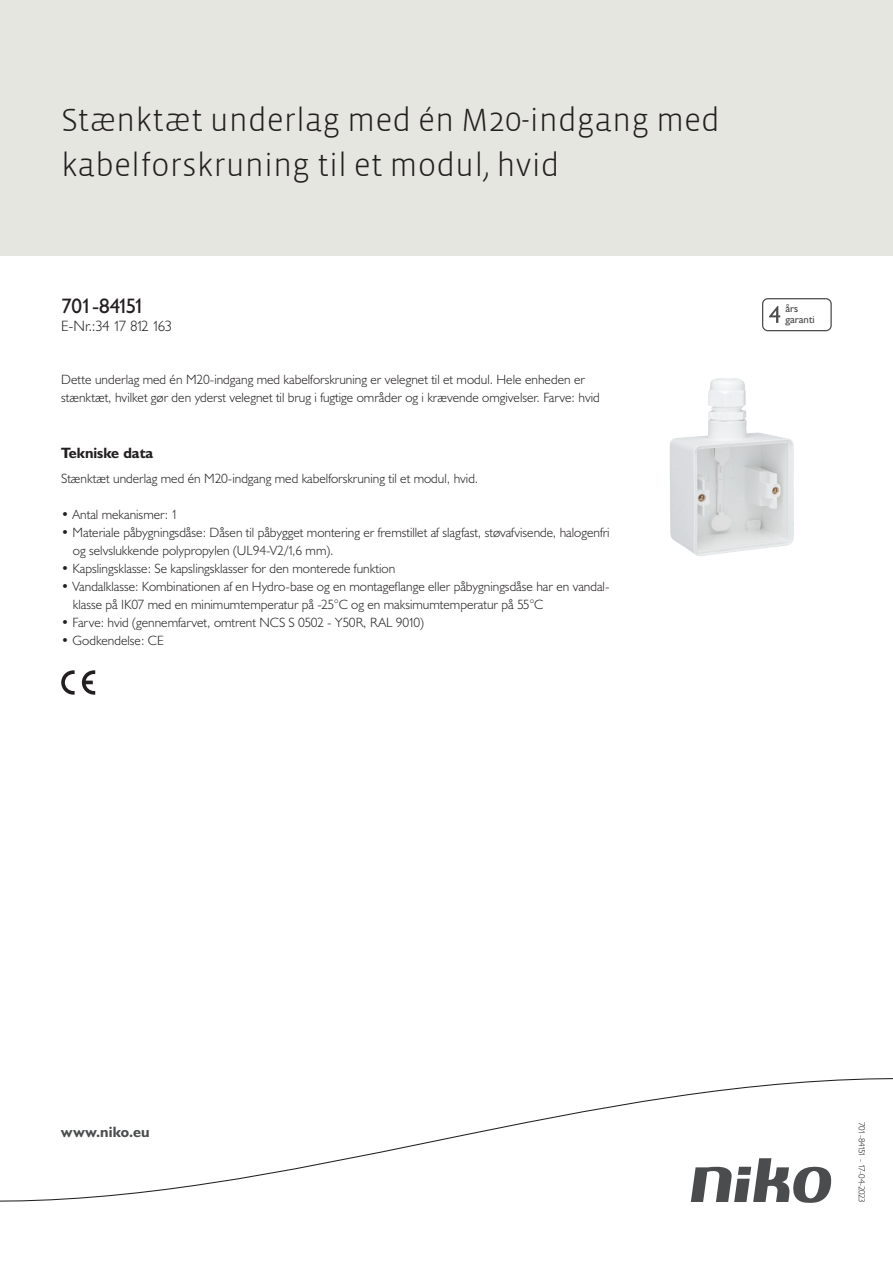
<style>
.page{position:relative;width:893px;height:1263px;background:#fff}
.page>*{position:absolute;margin:0;border:0;box-sizing:border-box;transform-origin:0 0}
.Title_datasheets{font:300 33px/45px "Vista Sans";color:#231f20}
.Article_number{font:21px "Humanist 521 BT";letter-spacing:-.07em;color:#231f20}
.ENumber{font:300 15px "Humanist 521 BT";letter-spacing:-.08em;color:#231f20}
.Titles_parts{font:700 15px "Humanist 521 BT";color:#231f20}
.titel_afbeelding{font:700 15px "Humanist 521 BT";letter-spacing:.005em;color:#4b4c4d}
.USP_Bullets{font:300 13.5px/18px "Humanist 521 BT";color:#231f20}
.Platte_tekst_CAB{font:300 13.5px/18px "Humanist 521 BT";color:#231f20}
.t1{font:10.8px/10.8px "Humanist 521 BT";color:#4b4c4d}
.Revision{font:300 9px "Humanist 521 BT";letter-spacing:-.05em;color:#231f20}
</style>
<div class="page">
<div style="left:0;top:0;width:893px;height:255px;background:#e6e6e0"></div>
<svg style="left:82px;top:670px;width:13px;height:25px"></svg>
<svg style="left:61px;top:670px;width:14px;height:25px"></svg>
<svg style="left:762px;top:298px;width:70px;height:33px"></svg>
<svg style="left:0;top:1078px;width:893px;height:125px"></svg>
<img style="left:669px;top:378px;width:125px;height:178px">
<p class="Title_datasheets" style="left:61px;top:98px;width:660px">Stænktæt underlag med én M20-indgang med kabelforskruning til et modul, hvid</p>
<p class="Article_number" style="left:61px;top:293px;width:85px">701-84151</p>
<p class="ENumber" style="left:61px;top:316px;width:113px">E-Nr.:34 17 812 163</p>
<p class="Platte_tekst_CAB" style="left:61px;top:370px;width:540px">Dette underlag med én M20-indgang med kabelforskruning er velegnet til et modul. Hele enheden er stænktæt, hvilket gør den yderst velegnet til brug i fugtige områder og i krævende omgivelser. Farve: hvid</p>
<p class="Titles_parts" style="left:61px;top:444px;width:94px">Tekniske data</p>
<p class="Platte_tekst_CAB" style="left:61px;top:469px;width:419px">Stænktæt underlag med én M20-indgang med kabelforskruning til et modul, hvid.</p>
<p class="USP_Bullets" style="left:61px;top:505px;width:119px">• Antal mekanismer: 1</p>
<p class="USP_Bullets" style="left:73px;top:523px;width:538px;text-indent:-12px">• Materiale påbygningsdåse: Dåsen til påbygget montering er fremstillet af slagfast, støvafvisende, halogenfri og selvslukkende polypropylen (UL94-V2/1,6 mm).</p>
<p class="USP_Bullets" style="left:61px;top:559px;width:335px">• Kapslingsklasse: Se kapslingsklasser for den monterede funktion</p>
<p class="USP_Bullets" style="left:73px;top:577px;width:538px;text-indent:-12px">• Vandalklasse: Kombinationen af en Hydro-base og en montageflange eller påbygningsdåse har en vandal&shy;klasse på IK07 med en minimumtemperatur på -25°C og en maksimumtemperatur på 55°C</p>
<p class="USP_Bullets" style="left:61px;top:613px;width:364px">• Farve: hvid (gennemfarvet, omtrent NCS S 0502 - Y50R, RAL 9010)</p>
<p class="USP_Bullets" style="left:61px;top:631px;width:104px">• Godkendelse: CE</p>
<p class="t1" style="left:785px;top:303px;width:31px">års garanti</p>
<p class="titel_afbeelding" style="left:61px;top:1122px;width:90px">www.niko.eu</p>
<p class="Revision" style="left:868px;top:1122px;width:82px;rotate:90deg">701-84151 - 17-04-2023</p>
</div>
